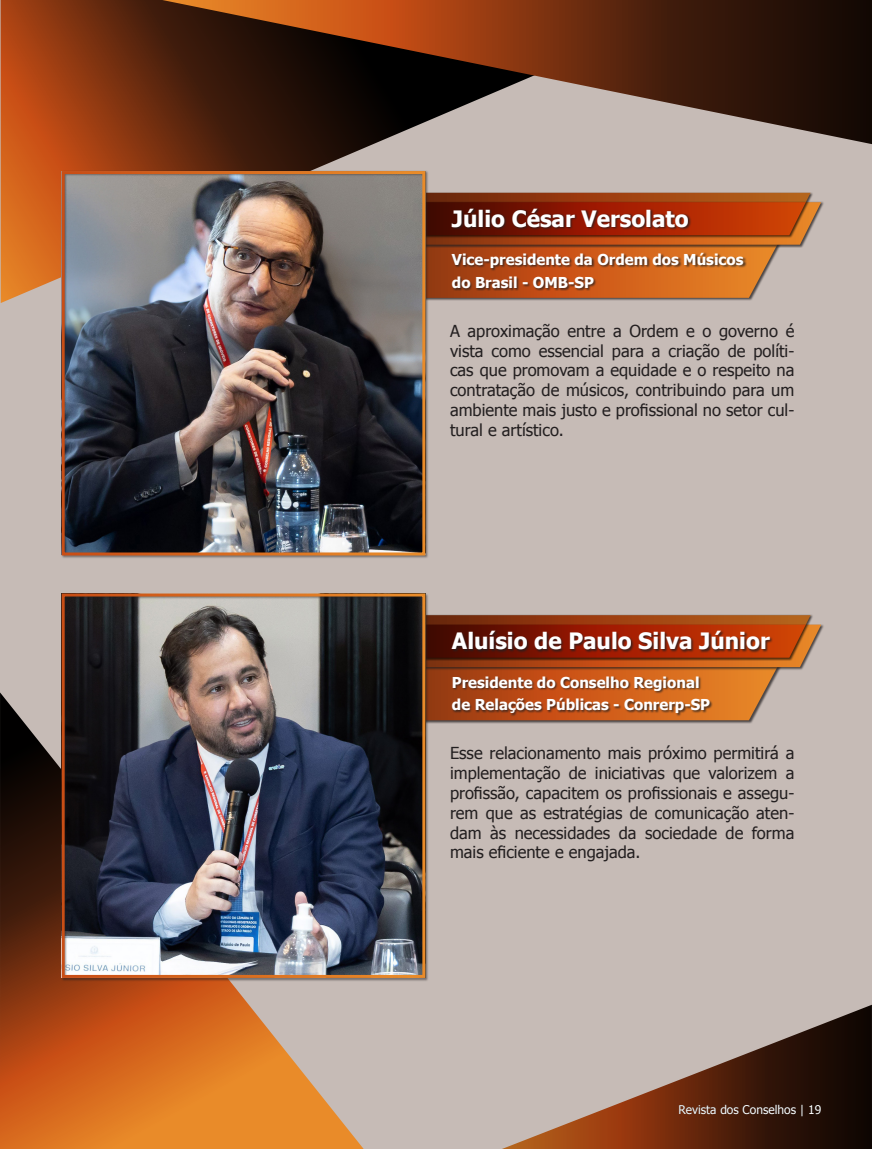
<style>
.page{position:relative;width:872px;height:1149px;background:#fff}
.page>*{position:absolute;margin:0;border:0;box-sizing:border-box;transform-origin:0 0}
.Revista_2{font:700 22.5px "Tahoma";color:#fff}
.t1{font:16.5px/19.8px "Tahoma";color:#231f20;text-align:justify}
.Revista_2-2{font:700 15px "Tahoma";color:#fff}
.t2{font:12px "Tahoma";color:#fff}
</style>
<div class="page">
<div style="left:0;top:0;width:872px;height:1148px;background:#c6bbb6"></div>
<svg style="left:1px;top:0;width:372px;height:303px;background:#984519"></svg>
<svg style="left:162px;top:0;width:710px;height:144px"></svg>
<svg style="left:0;top:692px;width:364px;height:456px"></svg>
<svg style="left:505px;top:1004px;width:367px;height:144px"></svg>
<div style="left:416px;top:233px;width:370px;height:68px;background:#231f20;opacity:.75"></div>
<div style="left:412px;top:192px;width:401px;height:47px;background:#b19385"></div>
<svg style="left:428px;top:193px;width:393px;height:105px;background:#aa5328"></svg>
<div style="left:452px;top:208px;width:239px;height:22px;background:#231f20;opacity:.75"></div>
<div style="left:451px;top:252px;width:295px;height:39px;background:#231f20;opacity:.75"></div>
<div style="left:61px;top:170px;width:367px;height:388px;background:#231f20;opacity:.5"></div>
<div style="left:416px;top:655px;width:370px;height:68px;background:#231f20;opacity:.75"></div>
<div style="left:412px;top:614px;width:401px;height:47px;background:#b8aea9"></div>
<svg style="left:428px;top:615px;width:393px;height:105px;background:#aa572a"></svg>
<div style="left:452px;top:630px;width:321px;height:22px;background:#231f20;opacity:.75"></div>
<div style="left:452px;top:676px;width:261px;height:40px;background:#231f20;opacity:.75"></div>
<div style="left:61px;top:592px;width:367px;height:388px;background:#231f20;opacity:.5"></div>
<p class="Revista_2" style="left:452px;top:202px;width:238px">Júlio César Versolato</p>
<p class="Revista_2-2" style="left:452px;top:249px;width:293px">Vice-presidente da Ordem dos Músicos</p>
<p class="Revista_2-2" style="left:452px;top:272px;width:143px">do Brasil - OMB-SP</p>
<p class="t1" style="left:450px;top:320px;width:346px">A aproximação entre a Ordem e o governo é vista como essencial para a criação de políti&shy;cas que promovam a equidade e o respeito na contratação de músicos, contribuindo para um ambiente mais justo e profissional no setor cul&shy;tural e artístico.</p>
<p class="Revista_2" style="left:452px;top:625px;width:319px">Aluísio de Paulo Silva Júnior</p>
<p class="Revista_2-2" style="left:452px;top:671px;width:249px">Presidente do Conselho Regional</p>
<p class="Revista_2-2" style="left:452px;top:694px;width:260px">de Relações Públicas - Conrerp-SP</p>
<p class="t1" style="left:450px;top:742px;width:346px">Esse relacionamento mais próximo permitirá a implementação de iniciativas que valorizem a profissão, capacitem os profissionais e assegu&shy;rem que as estratégias de comunicação aten&shy;dam às necessidades da sociedade de forma mais eficiente e engajada.</p>
<p class="t2" style="left:678px;top:1101px;width:144px">Revista dos Conselhos | 19</p>
</div>
